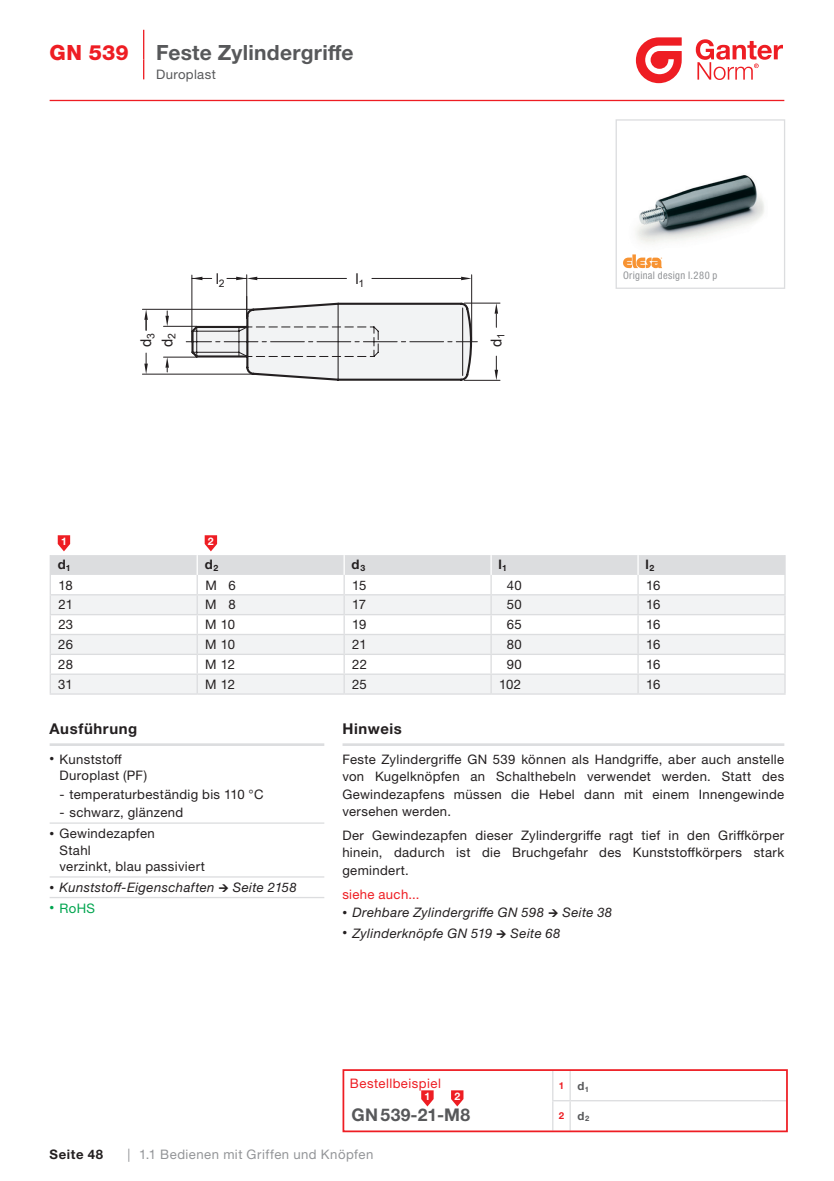
<style>
.page{position:relative;width:834px;height:1181px;background:#fff}
.page>*{position:absolute;margin:0;border:0;box-sizing:border-box;transform-origin:0 0}
.t1{font:700 21px "Helvetica Neue LTW1 G";letter-spacing:.01em;color:#57585a}
.t2{font:800 21px "Helvetica Neue LT Pro";color:#ee1d23}
.t3{font:700 17.5px "Helvetica Neue LTW1 G";letter-spacing:.025em;color:#57585a}
.t4{font:700 14.88px "Helvetica Neue LTW1 G";letter-spacing:.04em;color:#231f20}
.t5{font:14.88px/21px "Arial Unicode MS";color:#231f20}
.t6{font:13.12px/17.5px "Helvetica Neue LTW1 G";letter-spacing:.025em;color:#231f20;text-align:justify}
.t7{font:italic 13.12px "Helvetica Neue LTW1 G";letter-spacing:.03em;color:#231f20}
.t8{font:13.12px "Helvetica Neue LT Pro";letter-spacing:.035em;color:#939598}
.t9{font:13.12px "Helvetica Neue LTW1 G";letter-spacing:.035em;color:#ee1d23}
.t10{font:700 13.12px "Helvetica Neue LTW1 G";letter-spacing:.045em;color:#231f20}
.t11{font:13.12px "Helvetica Neue LT Pro";letter-spacing:.025em;color:#57585a}
.t12{font:13.12px "Helvetica Neue LTW1 G";color:#00a54f}
.t13{font:condensed 10.5px "Helvetica Neue LT Pro";letter-spacing:.03em;color:#939598}
.t14{font:700 10.5px "Helvetica Neue LTW1 G";color:#fff}
.t15{font:700 9.62px "Helvetica Neue LTW1 G";color:#ee1d23}
.s1{font-size:9.62px}
.s2{font-family:"Helvetica Neue LT Pro"}
.s3{font-size:11.38px;color:#57585a}
</style>
<div class="page">
<hr style="left:50px;top:100px;width:734px;height:1px;background:#ee1d23">
<svg style="left:635px;top:37px;width:46px;height:46px"></svg>
<svg style="left:695px;top:39px;width:87px;height:41px"></svg>
<hr style="left:191px;top:275px;width:1px;height:67px;background:#231f20">
<hr style="left:246px;top:275px;width:1px;height:43px;background:#231f20">
<hr style="left:471px;top:275px;width:1px;height:67px;background:#231f20">
<hr style="left:257px;top:278px;width:89px;height:1px;background:#231f20">
<hr style="left:372px;top:278px;width:89px;height:1px;background:#231f20">
<svg style="left:461px;top:277px;width:10px;height:3px"></svg>
<hr style="left:464px;top:303px;width:36px;height:1px;background:#231f20">
<hr style="left:464px;top:380px;width:36px;height:1px;background:#231f20">
<svg style="left:494px;top:303px;width:4px;height:24px"></svg>
<svg style="left:494px;top:356px;width:4px;height:24px"></svg>
<svg style="left:192px;top:277px;width:20px;height:3px"></svg>
<svg style="left:227px;top:277px;width:30px;height:3px"></svg>
<hr style="left:142px;top:309px;width:116px;height:1px;background:#231f20">
<hr style="left:142px;top:374px;width:116px;height:1px;background:#231f20">
<svg style="left:144px;top:296px;width:334px;height:85px"></svg>
<hr style="left:50px;top:693px;width:147px;height:1px;background:#dcdddf">
<hr style="left:197px;top:693px;width:147px;height:1px;background:#dcdddf">
<hr style="left:344px;top:693px;width:147px;height:1px;background:#dcdddf">
<hr style="left:491px;top:693px;width:147px;height:1px;background:#dcdddf">
<hr style="left:638px;top:693px;width:147px;height:1px;background:#dcdddf">
<svg style="left:50px;top:535px;width:735px;height:158px"></svg>
<hr style="left:342px;top:743px;width:442px;height:3px;background:#dcdddf">
<hr style="left:143px;top:30px;width:1px;height:30px;background:#ee1d23">
<svg style="left:143px;top:60px;width:1px;height:19px"></svg>
<svg style="left:552px;top:1072px;width:18px;height:57px"></svg>
<hr style="left:570px;top:1100px;width:191px;height:1px;background:#dcdddf">
<svg style="left:761px;top:1100px;width:23px;height:1px"></svg>
<div style="left:342px;top:1069px;width:445px;height:63px;border:2px solid #ee1d23"></div>
<svg style="left:421px;top:1090px;width:12px;height:16px"></svg>
<svg style="left:451px;top:1090px;width:12px;height:16px"></svg>
<img style="left:628px;top:175px;width:136px;height:94px">
<div style="left:615px;top:119px;width:170px;height:170px;border:1px solid #dcdddf"></div>
<hr style="left:50px;top:822px;width:274px;height:2px;background:#dcdddf">
<hr style="left:50px;top:876px;width:274px;height:1px;background:#dcdddf">
<hr style="left:50px;top:897px;width:274px;height:1px;background:#dcdddf">
<hr style="left:50px;top:743px;width:274px;height:3px;background:#dcdddf">
<svg style="left:623px;top:254px;width:39px;height:14px"></svg>
<h1 class="t2" style="left:50px;top:40px;width:81px">GN 539</h1>
<h1 class="t1" style="left:156px;top:39px;width:199px">Feste Zylindergriffe</h1>
<p class="t11" style="left:156px;top:67px;width:61px">Duroplast</p>
<p class="t5" style="left:135px;top:347px;width:16px;rotate:-90deg">d<sub>3 </sub>d<sub>2</sub></p>
<p class="t5" style="left:216px;top:268px;width:10px">l<sub>2</sub></p>
<p class="t5" style="left:355px;top:268px;width:10px">l<sub>1</sub></p>
<p class="t5" style="left:485px;top:347px;width:16px;rotate:-90deg">d<sub>1</sub></p>
<p class="t13" style="left:623px;top:269px;width:96px">Original design I.280 p</p>
<p class="t14" style="left:61px;top:535px;width:7px">1</p>
<p class="t14" style="left:208px;top:535px;width:7px">2</p>
<p class="t10" style="left:58px;top:556px;width:15px">d<sub>1</sub></p>
<p class="t10" style="left:205px;top:556px;width:15px">d<sub>2</sub></p>
<p class="t10" style="left:351px;top:556px;width:15px">d<sub>3</sub></p>
<p class="t10" style="left:498px;top:556px;width:10px">l<sub>1</sub></p>
<p class="t10" style="left:645px;top:556px;width:10px">l<sub>2</sub></p>
<p class="t6" style="left:58px;top:576px;width:16px">18</p>
<p class="t6" style="left:205px;top:576px;width:32px">M 6</p>
<p class="t6" style="left:352px;top:576px;width:16px">15</p>
<p class="t6" style="left:506px;top:576px;width:17px">40</p>
<p class="t6" style="left:646px;top:576px;width:16px">16</p>
<p class="t6" style="left:58px;top:596px;width:16px">21</p>
<p class="t6" style="left:205px;top:596px;width:32px">M 8</p>
<p class="t6" style="left:352px;top:596px;width:16px">17</p>
<p class="t6" style="left:506px;top:596px;width:17px">50</p>
<p class="t6" style="left:646px;top:596px;width:16px">16</p>
<p class="t6" style="left:58px;top:616px;width:16px">23</p>
<p class="t6" style="left:205px;top:616px;width:31px">M 10</p>
<p class="t6" style="left:352px;top:616px;width:16px">19</p>
<p class="t6" style="left:506px;top:616px;width:17px">65</p>
<p class="t6" style="left:646px;top:616px;width:16px">16</p>
<p class="t6" style="left:58px;top:635px;width:16px">26</p>
<p class="t6" style="left:205px;top:635px;width:31px">M 10</p>
<p class="t6" style="left:352px;top:635px;width:16px">21</p>
<p class="t6" style="left:506px;top:635px;width:17px">80</p>
<p class="t6" style="left:646px;top:635px;width:16px">16</p>
<p class="t6" style="left:58px;top:655px;width:16px">28</p>
<p class="t6" style="left:205px;top:655px;width:31px">M 12</p>
<p class="t6" style="left:352px;top:655px;width:16px">22</p>
<p class="t6" style="left:506px;top:655px;width:17px">90</p>
<p class="t6" style="left:646px;top:655px;width:16px">16</p>
<p class="t6" style="left:58px;top:675px;width:16px">31</p>
<p class="t6" style="left:205px;top:675px;width:31px">M 12</p>
<p class="t6" style="left:352px;top:675px;width:16px">25</p>
<p class="t6" style="left:499px;top:675px;width:24px">102</p>
<p class="t6" style="left:646px;top:675px;width:16px">16</p>
<p class="t4" style="left:50px;top:720px;width:89px">Ausführung</p>
<p class="t6" style="left:60px;top:750px;width:89px;line-height:16.6px;text-indent:-10px"><span class="s1">•</span> Kunststoff<br>Duroplast (PF)</p>
<p class="t6" style="left:60px;top:785px;width:205px"><span class="s2">-</span> temperaturbeständig bis 110 °C</p>
<p class="t6" style="left:60px;top:804px;width:125px"><span class="s2">-</span> schwarz, glänzend</p>
<p class="t6" style="left:60px;top:825px;width:147px;line-height:16.6px;text-align:left;text-indent:-10px"><span class="s1">•</span> Gewindezapfen<br>Stahl<br>verzinkt, blau passiviert</p>
<p class="t7" style="left:50px;top:879px;width:248px"><span class="s1">•</span> Kunststoff-Eigenschaften → Seite 2158</p>
<p class="t12" style="left:50px;top:899px;width:47px"><span class="s1">•</span> RoHS</p>
<p class="t4" style="left:342px;top:720px;width:61px">Hinweis</p>
<p class="t6" style="left:342px;top:750px;width:443px">Feste Zylindergriffe GN 539 können als Handgriffe, aber auch anstelle von Kugelknöpfen an Schalthebeln verwendet werden. Statt des Gewindezapfens müssen die Hebel dann mit einem Innengewinde versehen werden.</p>
<p class="t6" style="left:342px;top:826px;width:443px">Der Gewindezapfen dieser Zylindergriffe ragt tief in den Griffkörper hinein, dadurch ist die Bruchgefahr des Kunststoffkörpers stark gemindert.</p>
<p class="t9" style="left:342px;top:886px;width:79px">siehe auch...</p>
<p class="t7" style="left:342px;top:904px;width:271px"><span class="s1">•</span> Drehbare Zylindergriffe GN 598 → Seite 38</p>
<p class="t7" style="left:342px;top:925px;width:219px"><span class="s1">•</span> Zylinderknöpfe GN 519 → Seite 68</p>
<p class="t9" style="left:350px;top:1075px;width:92px">Bestellbeispiel</p>
<p class="t14" style="left:424px;top:1090px;width:7px">1</p>
<p class="t14" style="left:454px;top:1090px;width:7px">2</p>
<h2 class="t3" style="left:351px;top:1104px;width:120px">GN 539-21-M8</h2>
<p class="t15" style="left:558px;top:1079px;width:32px">1 <span class="s3">d</span><sub>1</sub></p>
<p class="t15" style="left:558px;top:1110px;width:32px">2 <span class="s3">d</span><sub>2</sub></p>
<p class="t10" style="left:50px;top:1146px;width:55px">Seite 48</p>
<p class="t8" style="left:128px;top:1147px;width:247px">| 1.1 Bedienen mit Griffen und Knöpfen</p>
</div>
